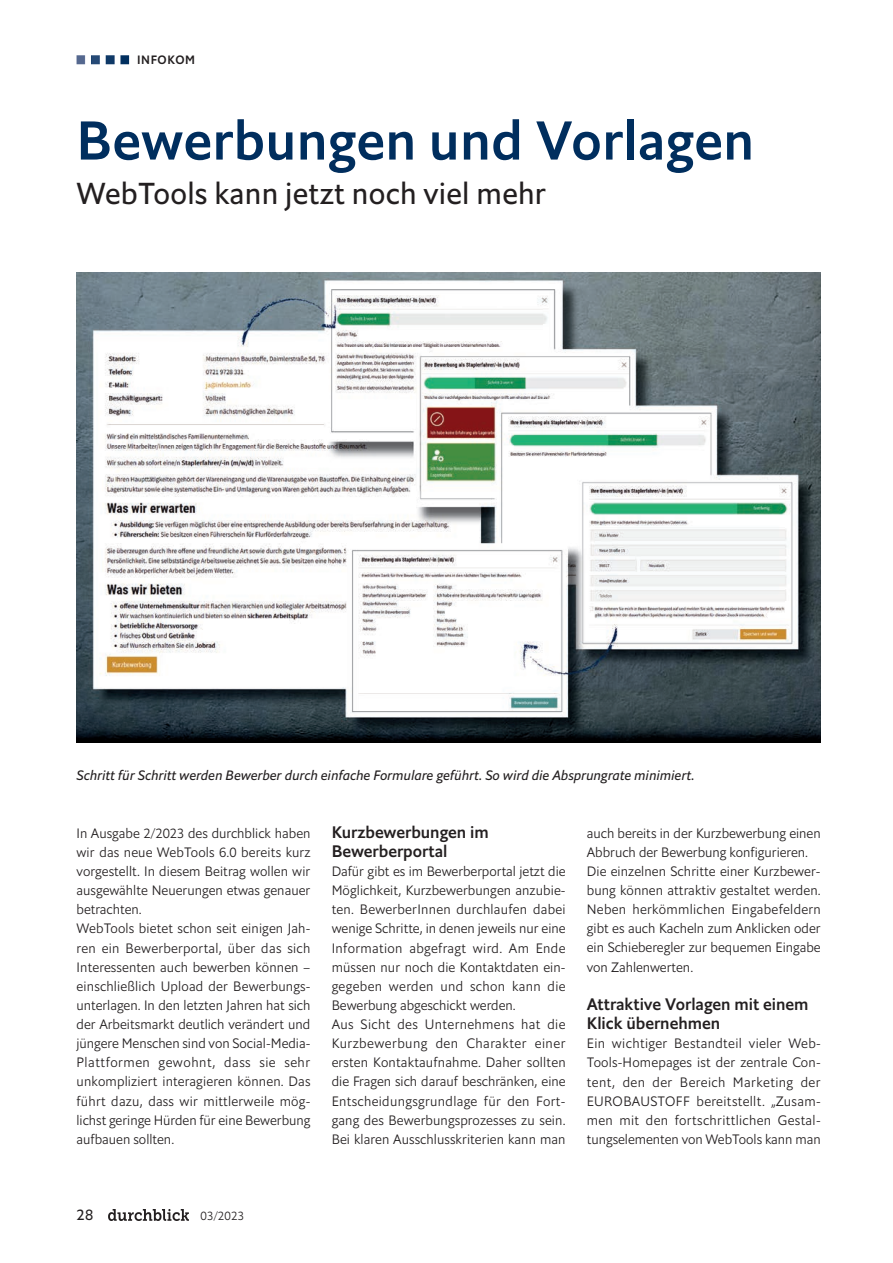
<style>
.page{position:relative;width:893px;height:1263px;background:#fff}
.page>*{position:absolute;margin:0;border:0;box-sizing:border-box;transform-origin:0 0}
.t1{font:500 54px "Halifax";letter-spacing:.01em;color:#002e5e}
.t2{font:30px "Halifax";letter-spacing:.01em;color:#231f20}
.t3{font:500 16.5px/19.2px "Halifax";color:#231f20}
.t4{font:15px "Halifax";color:#231f20}
.t5{font:300 13.5px/19.2px "Halifax";letter-spacing:.005em;color:#231f20}
.t6{font:italic 13.5px "Halifax";color:#231f20}
.t7{font:300 12px "Halifax";letter-spacing:.02em;color:#231f20}
.t8{font:500 12px "Halifax";letter-spacing:.05em;color:#231f20}
</style>
<div class="page">
<img style="left:109px;top:1209px;width:80px;height:11px">
<img style="left:77px;top:55px;width:52px;height:9px">
<img style="left:77px;top:272px;width:744px;height:470px">
<p class="t8" style="left:137px;top:52px;width:60px">INFOKOM</p>
<h1 class="t1" style="left:77px;top:106px;width:679px">Bewerbungen und Vorlagen</h1>
<h2 class="t2" style="left:77px;top:174px;width:471px">WebTools kann jetzt noch viel mehr</h2>
<p class="t6" style="left:77px;top:767px;width:619px">Schritt für Schritt werden Bewerber durch einfache Formulare geführt. So wird die Absprungrate minimiert.</p>
<p class="t5" style="left:77px;top:823px;width:235px">In Ausgabe 2/2023 des durchblick haben wir das neue WebTools 6.0 bereits kurz vorgestellt. In diesem Beitrag wollen wir ausgewählte Neuerungen etwas genauer betrachten.<br>WebTools bietet schon seit einigen Jah&shy;ren ein Bewerberportal, über das sich Interessenten auch bewerben können – einschließlich Upload der Bewerbungs&shy;unterlagen. In den letzten Jahren hat sich der Arbeitsmarkt deutlich verändert und jüngere Menschen sind von Social-Media-Plattformen gewohnt, dass sie sehr unkompliziert interagieren können. Das führt dazu, dass wir mittlerweile mög&shy;lichst geringe Hürden für eine Bewerbung aufbauen sollten.</p>
<p class="t3" style="left:332px;top:822px;width:159px">Kurzbewerbungen im<br>Bewerberportal</p>
<p class="t5" style="left:332px;top:861px;width:235px">Dafür gibt es im Bewerberportal jetzt die Möglichkeit, Kurzbewerbungen anzubie&shy;ten. BewerberInnen durchlaufen dabei wenige Schritte, in denen jeweils nur eine Information abgefragt wird. Am Ende müssen nur noch die Kontaktdaten ein&shy;gegeben werden und schon kann die Bewerbung abgeschickt werden.<br>Aus Sicht des Unternehmens hat die Kurzbewerbung den Charakter einer ersten Kontaktaufnahme. Daher sollten die Fragen sich darauf beschränken, eine Entscheidungsgrundlage für den Fort&shy;gang des Bewerbungsprozesses zu sein.<br>Bei klaren Ausschlusskriterien kann man</p>
<p class="t5" style="left:587px;top:823px;width:235px">auch bereits in der Kurzbewerbung einen Abbruch der Bewerbung konfigurieren.<br>Die einzelnen Schritte einer Kurzbewer&shy;bung können attraktiv gestaltet werden.<br>Neben herkömmlichen Eingabefeldern gibt es auch Kacheln zum Anklicken oder ein Schieberegler zur bequemen Eingabe von Zahlenwerten.</p>
<p class="t3" style="left:587px;top:994px;width:223px">Attraktive Vorlagen mit einem<br>Klick übernehmen</p>
<p class="t5" style="left:587px;top:1034px;width:235px;text-align:justify">Ein wichtiger Bestandteil vieler Web-Tools-Homepages ist der zentrale Con&shy;tent, den der Bereich Marketing der EUROBAUSTOFF bereitstellt. „Zusam&shy;men mit den fortschrittlichen Gestal&shy;tungselementen von WebTools kann man</p>
<p class="t4" style="left:77px;top:1205px;width:18px">28</p>
<p class="t7" style="left:200px;top:1208px;width:45px">03/2023</p>
</div>
